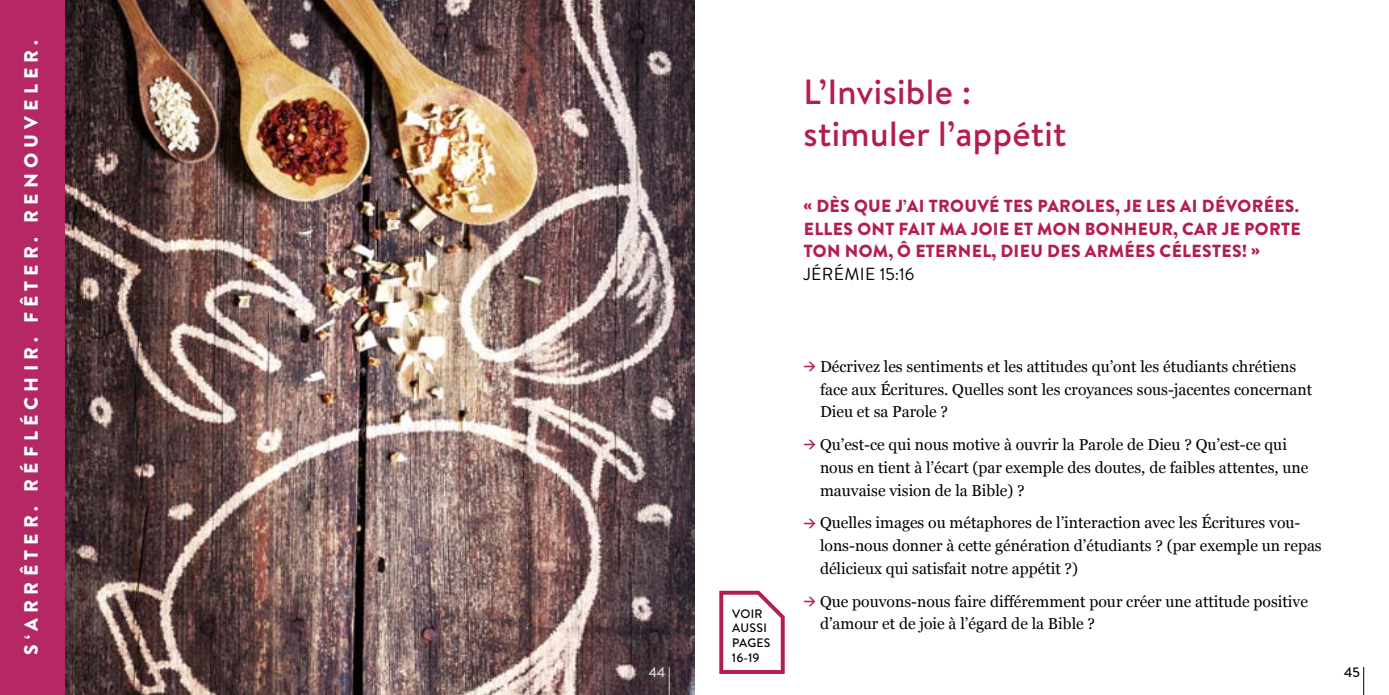
<style>
.page{position:relative;width:1389px;height:695px;background:#fff}
.page>*{position:absolute;margin:0;border:0;box-sizing:border-box;transform-origin:0 0}
.t1{font:500 35px/42px "Brandon Text";letter-spacing:.01em;color:#b41d53}
.t2{font:900 19.25px "Brandon Grotesque";letter-spacing:.27em;color:#fff}
.t3{font:900 17.5px/22.8px "Brandon Grotesque";letter-spacing:.02em;color:#b41d53;text-align:justify}
.t4{font:17.5px "Brandon Grotesque";letter-spacing:.02em;color:#000}
.t5{font:15.75px/22.8px "Georgia";color:#000}
.t6{font:500 14px "Brandon Grotesque";color:#fff}
.t7{font:500 14px "Brandon Grotesque";color:#000}
.t8{font:500 12.25px/14.7px "Brandon Text";letter-spacing:.015em;color:#000}
.s1{font-family:"DIN";font-weight:700;font-size:12.25px;color:#b41d53}
</style>
<div class="page">
<img style="left:64px;top:0;width:630px;height:694px">
<svg style="left:719px;top:590px;width:66px;height:83px"></svg>
<div style="left:0;top:0;width:64px;height:694px;background:#b62766"></div>
<svg style="left:1363px;top:667px;width:1px;height:27px"></svg>
<svg style="left:669px;top:666px;width:1px;height:28px"></svg>
<p class="t2" style="left:17px;top:654px;width:615px;rotate:-90deg">S‘ARRÊTER. RÉFLÉ CHIR. F ÊTER. RENOUVELER.</p>
<h1 class="t1" style="left:804px;top:70px;width:264px">L’Invisible : stimuler l’appétit</h1>
<p class="t8" style="left:732px;top:605px;width:32px">Voir aussi pages<br>16-19</p>
<p class="t3" style="left:804px;top:194px;width:499px">« DÈS QUE J’AI TROUVÉ TES PAROLES, JE LES AI DÉVORÉES.<br>ELLES ONT FAIT MA JOIE ET MON BONHEUR, CAR JE PORTE TON NOM, Ô ETERNEL, DIEU DES ARMÉES CÉLESTES! »</p>
<p class="t4" style="left:804px;top:262px;width:112px">JÉRÉMIE 15:16</p>
<p class="t5" style="left:820px;top:354px;width:494px;text-indent:-16px"><span class="s1">&gt;</span> Décrivez les sentiments et les attitudes qu’ont les étudiants chrétiens face aux Écritures. Quelles sont les croyances sous-jacentes concernant<br>Dieu et sa Parole ?</p>
<p class="t5" style="left:820px;top:432px;width:490px;text-indent:-16px"><span class="s1">&gt;</span> Qu’est-ce qui nous motive à ouvrir la Parole de Dieu ? Qu’est-ce qui nous en tient à l’écart (par exemple des doutes, de faibles attentes, une mauvaise vision de la Bible) ?</p>
<p class="t5" style="left:820px;top:510px;width:503px;text-indent:-16px"><span class="s1">&gt;</span> Quelles images ou métaphores de l’interaction avec les Écritures vou&shy;lons-nous donner à cette génération d’étudiants ? (par exemple un repas délicieux qui satisfait notre appétit ?)</p>
<p class="t5" style="left:820px;top:589px;width:489px;text-indent:-16px"><span class="s1">&gt;</span> Que pouvons-nous faire différemment pour créer une attitude positive d’amour et de joie à l’égard de la Bible ?</p>
<p class="t6" style="left:649px;top:662px;width:18px">44</p>
<p class="t7" style="left:1344px;top:662px;width:17px">45</p>
</div>
